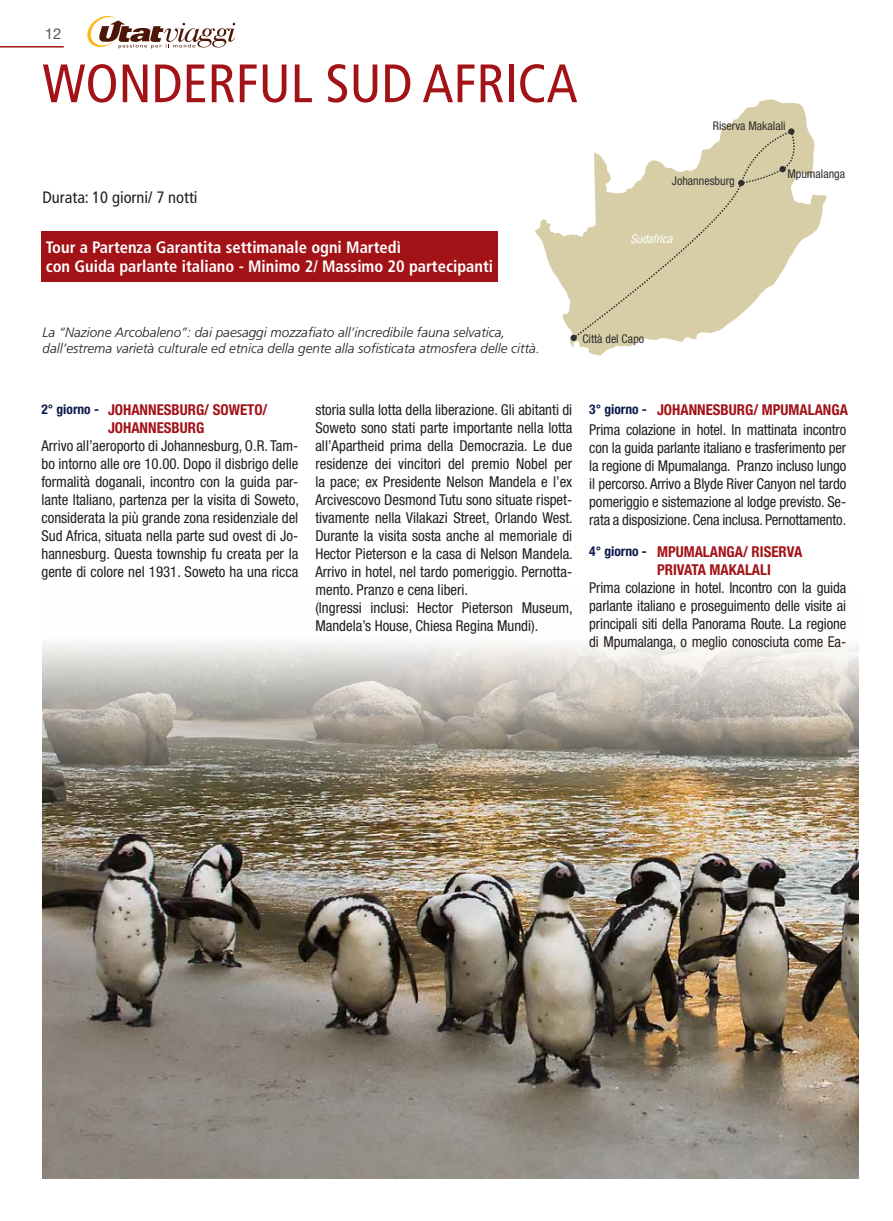
<style>
.page{position:relative;width:893px;height:1221px;background:#fff}
.page>*{position:absolute;margin:0;border:0;box-sizing:border-box;transform-origin:0 0}
.Tour_Titolo{font:condensed 54px "Frutiger LT Std";color:#a21217}
.Normale{font:700 condensed 16.5px "Frutiger LT Std";color:#fff}
.Normale-2{font:condensed 16.5px "Frutiger LT Std";color:#231f20}
.TourGiorni_Descrizio{font:condensed 15px/18px "Helvetica Neue LT Std";color:#231f20;text-align:justify}
.GT_Descrizione{font:condensed 15px/18px "Helvetica Neue LT Std";letter-spacing:-.01em;color:#231f20;text-align:justify}
.GT_NumeroGiorno{font:700 condensed 15px/18px "Helvetica Neue LT Std";color:#a21217}
.NumPagina{font:15px "Helvetica Neue LT Std";color:#57585a}
.PR_Prefazione{font:italic 300 13.5px "Frutiger LT Std";color:#231f20}
.GT_NumeroGiorno-2{font:700 condensed 13.5px "Helvetica Neue LT Std";color:#0c194b}
.Normale-3{font:condensed 12px "Helvetica Neue LT Std";color:#312f30}
.Normale-4{font:italic condensed 12px "Helvetica Neue LT Std";color:#fff}
</style>
<div class="page">
<svg style="left:87px;top:16px;width:148px;height:33px"></svg>
<hr style="left:0;top:46px;width:64px;height:2px;background:#a21217">
<img style="left:43px;top:643px;width:816px;height:535px">
<div style="left:41px;top:231px;width:456px;height:50px;background:#a21217"></div>
<svg style="left:535px;top:99px;width:292px;height:257px"></svg>
<div style="left:570px;top:335px;width:7px;height:6px;background:#312f30;border-radius:50%"></div>
<svg style="left:573px;top:130px;width:225px;height:209px"></svg>
<svg style="left:572px;top:131px;width:221px;height:208px"></svg>
<p class="NumPagina" style="left:45px;top:25px;width:18px">12</p>
<p class="Tour_Titolo" style="left:43px;top:52px;width:537px">WONDERFUL SUD AFRICA</p>
<p class="Normale-2" style="left:43px;top:188px;width:157px">Durata: 10 giorni/ 7 notti</p>
<p class="Normale" style="left:46px;top:237px;width:357px">Tour a Partenza Garantita settimanale ogni Martedì</p>
<p class="Normale" style="left:46px;top:257px;width:449px">con Guida parlante italiano - Minimo 2/ Massimo 20 partecipanti</p>
<p class="Normale-3" style="left:713px;top:119px;width:74px">Riserva Makalali</p>
<p class="Normale-3" style="left:672px;top:174px;width:64px">Johannesburg</p>
<p class="Normale-4" style="left:630px;top:231px;width:43px">Sudafrica</p>
<p class="Normale-3" style="left:787px;top:166px;width:59px">Mpumalanga</p>
<p class="PR_Prefazione" style="left:43px;top:324px;width:464px">La “Nazione Arcobaleno”: dai paesaggi mozzafiato all’incredibile fauna selvatica,</p>
<p class="PR_Prefazione" style="left:43px;top:341px;width:499px">dall’estrema varietà culturale ed etnica della gente alla sofisticata atmosfera delle città.</p>
<p class="Normale-3" style="left:582px;top:332px;width:63px">Città del Capo</p>
<p class="GT_NumeroGiorno-2" style="left:41px;top:401px;width:59px">2° giorno -</p>
<p class="GT_NumeroGiorno" style="left:108px;top:400px;width:161px">JOHANNESBURG/ SOWETO/<br>JOHANNESBURG</p>
<p class="TourGiorni_Descrizio" style="left:41px;top:436px;width:259px">Arrivo all’aeroporto di Johannesburg, O.R. Tam&shy;bo intorno alle ore 10.00. Dopo il disbrigo delle formalità doganali, incontro con la guida par&shy;lante Italiano, partenza per la visita di Soweto, considerata la più grande zona residenziale del Sud Africa, situata nella parte sud ovest di Jo&shy;hannesburg. Questa township fu creata per la gente di colore nel 1931. Soweto ha una ricca</p>
<p class="TourGiorni_Descrizio" style="left:315px;top:400px;width:259px">storia sulla lotta della liberazione. Gli abitanti di Soweto sono stati parte importante nella lotta all’Apartheid prima della Democrazia. Le due residenze dei vincitori del premio Nobel per la pace; ex Presidente Nelson Mandela e l’ex Arcivescovo Desmond Tutu sono situate rispet&shy;tivamente nella Vilakazi Street, Orlando West.<br>Durante la visita sosta anche al memoriale di Hector Pieterson e la casa di Nelson Mandela.<br>Arrivo in hotel, nel tardo pomeriggio. Pernotta&shy;mento. Pranzo e cena liberi.</p>
<p class="TourGiorni_Descrizio" style="left:315px;top:598px;width:259px">(Ingressi inclusi: Hector Pieterson Museum,<br>Mandela’s House, Chiesa Regina Mundi).</p>
<p class="GT_NumeroGiorno-2" style="left:589px;top:401px;width:59px">3° giorno -</p>
<p class="GT_NumeroGiorno" style="left:657px;top:400px;width:192px">JOHANNESBURG/ MPUMALANGA</p>
<p class="GT_Descrizione" style="left:589px;top:420px;width:258px">Prima colazione in hotel. In mattinata incontro con la guida parlante italiano e trasferimento per la regione di Mpumalanga. Pranzo incluso lungo il percorso. Arrivo a Blyde River Canyon nel tardo pomeriggio e sistemazione al lodge previsto. Se&shy;rata a disposizione. Cena inclusa. Pernottamento.</p>
<p class="GT_NumeroGiorno-2" style="left:589px;top:542px;width:59px">4° giorno -</p>
<p class="GT_NumeroGiorno" style="left:657px;top:542px;width:147px">MPUMALANGA/ RISERVA<br>PRIVATA MAKALALI</p>
<p class="TourGiorni_Descrizio" style="left:589px;top:578px;width:258px">Prima colazione in hotel. Incontro con la guida parlante italiano e proseguimento delle visite ai principali siti della Panorama Route. La regione di Mpumalanga, o meglio conosciuta come Ea-</p>
</div>
